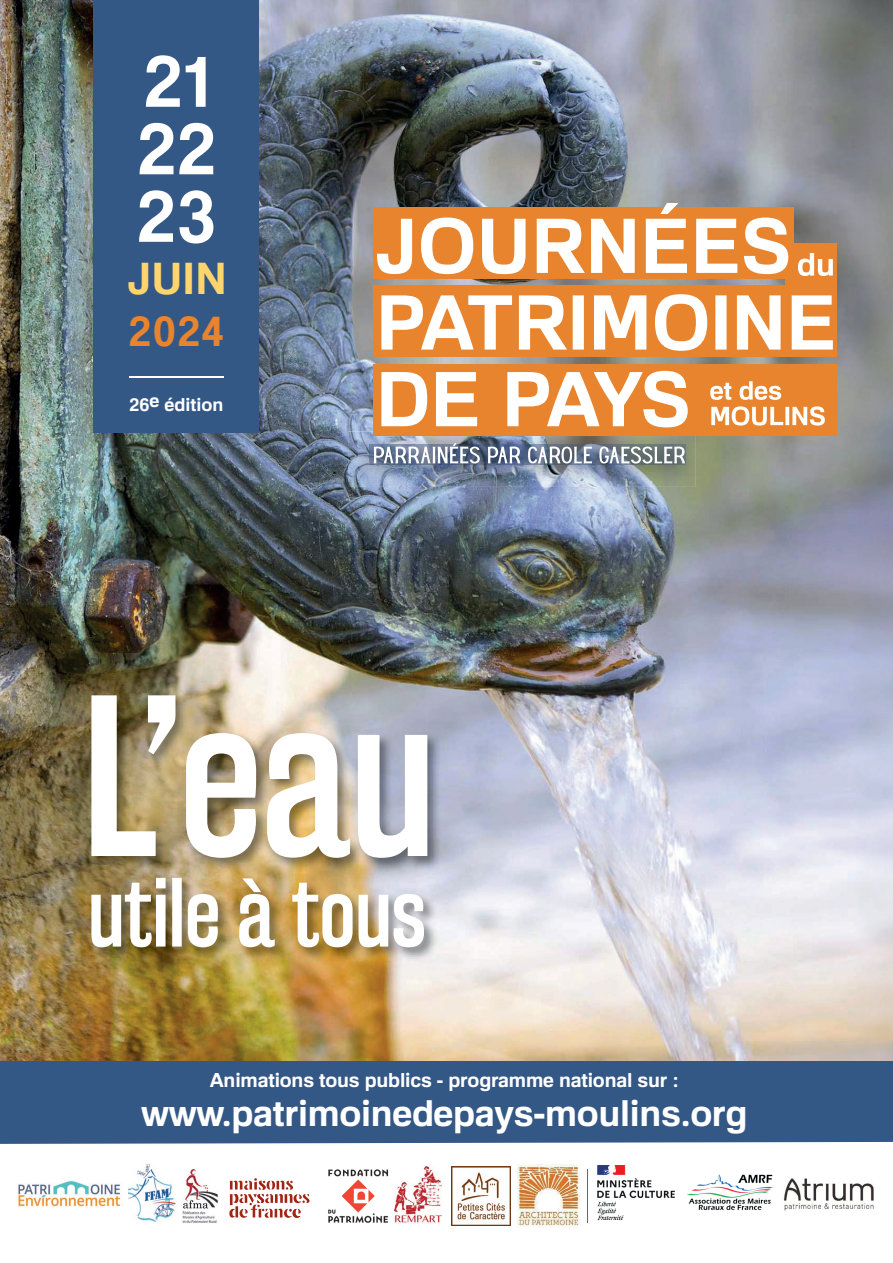
<style>
.page{position:relative;width:893px;height:1263px;background:#fff}
.page>*{position:absolute;margin:0;border:0;box-sizing:border-box;transform-origin:0 0}
.t1{font:75px/67.5px "Coolvetica Rg";color:#fff;text-align:justify}
.t2{font:46.5px "Coolvetica Rg";color:#fed46d}
.t3{font:43.5px "Coolvetica Rg";color:#e9842e}
.t4{font:700 36px "Familiar Pro";letter-spacing:-.01em;color:#fff}
.t5{font:700 19.5px "Familiar Pro";letter-spacing:-.01em;color:#fff}
.t6{font:700 18px "Familiar Pro";color:#fff}
</style>
<div class="page">
<img style="left:0;top:0;width:893px;height:1061px">
<div style="left:785px;top:243px;width:52px;height:43px;background:#e9842e"></div>
<div style="left:373px;top:364px;width:464px;height:72px;background:#e9842e"></div>
<div style="left:373px;top:286px;width:464px;height:71px;background:#e9842e"></div>
<div style="left:373px;top:207px;width:420px;height:71px;background:#e9842e"></div>
<svg style="left:798px;top:253px;width:35px;height:23px"></svg>
<svg style="left:711px;top:406px;width:114px;height:20px"></svg>
<svg style="left:710px;top:381px;width:71px;height:19px"></svg>
<svg style="left:381px;top:371px;width:307px;height:56px"></svg>
<svg style="left:381px;top:294px;width:452px;height:57px"></svg>
<svg style="left:377px;top:203px;width:411px;height:71px"></svg>
<div style="left:94px;top:0;width:165px;height:433px;background:#345885"></div>
<hr style="left:129px;top:376px;width:94px;height:1px;background:#fff">
<img style="left:89px;top:876px;width:349px;height:85px">
<img style="left:91px;top:878px;width:333px;height:69px">
<img style="left:89px;top:693px;width:352px;height:179px">
<img style="left:91px;top:695px;width:336px;height:163px">
<img style="left:348px;top:431px;width:348px;height:56px">
<img style="left:373px;top:431px;width:323px;height:5px">
<img style="left:370px;top:444px;width:316px;height:21px">
<svg style="left:374px;top:443px;width:311px;height:20px"></svg>
<img style="left:128px;top:1164px;width:48px;height:58px">
<img style="left:394px;top:1166px;width:47px;height:57px">
<img style="left:182px;top:1169px;width:36px;height:54px">
<svg style="left:229px;top:1178px;width:81px;height:40px"></svg>
<img style="left:18px;top:1180px;width:103px;height:27px">
<img style="left:451px;top:1166px;width:59px;height:60px">
<img style="left:517px;top:1164px;width:63px;height:63px">
<img style="left:328px;top:1169px;width:61px;height:54px">
<hr style="left:587px;top:1169px;width:1px;height:54px;background:#b8434d">
<img style="left:597px;top:1166px;width:78px;height:54px">
<img style="left:783px;top:1178px;width:91px;height:33px">
<img style="left:687px;top:1174px;width:86px;height:36px">
<div style="left:0;top:1061px;width:893px;height:83px;background:#345885"></div>
<h1 class="t1" style="left:139px;top:47px;width:77px">21<br>22<br>23</h1>
<h2 class="t2" style="left:128px;top:251px;width:98px">JUIN</h2>
<h3 class="t3" style="left:130px;top:306px;width:95px">2024</h3>
<p class="t6" style="left:129px;top:394px;width:96px">26e édition</p>
<p class="t5" style="left:210px;top:1068px;width:471px">Animations tous publics - programme national sur :</p>
<h3 class="t4" style="left:141px;top:1091px;width:608px">www.patrimoinedepays-moulins.org</h3>
</div>
